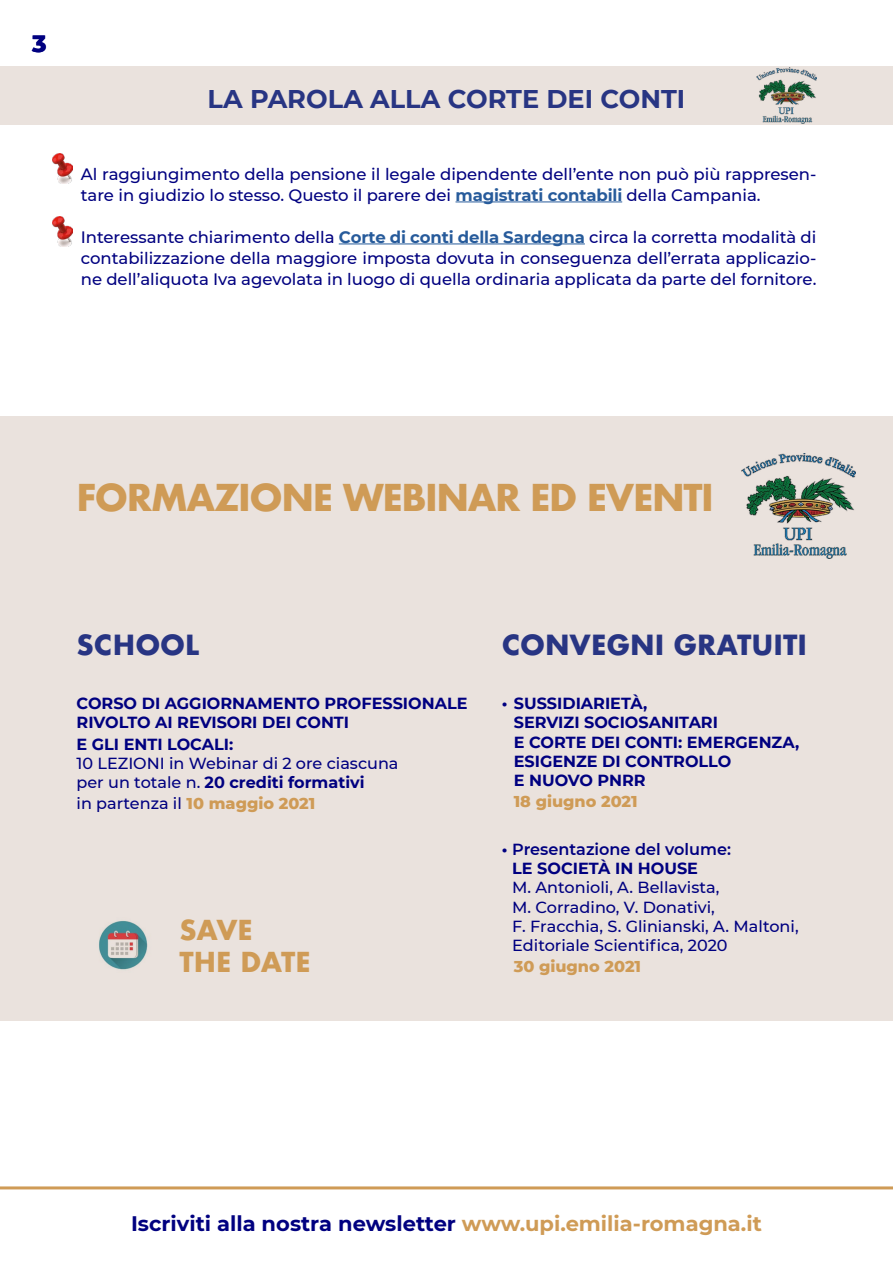
<style>
.page{position:relative;width:893px;height:1263px;background:#fff}
.page>*{position:absolute;margin:0;border:0;box-sizing:border-box;transform-origin:0 0}
.t1{font:700 36px "Futura";letter-spacing:-.04em;color:#cf9b56}
.t2{font:700 27px "Futura";color:#283583}
.t3{font:700 26.7px/32.1px "Futura";letter-spacing:-.005em;color:#cf9b56}
.t4{font:700 25.65px "Montserrat";color:#283583}
.t5{font:800 24px "Montserrat";color:#000080}
.t6{font:700 21px "Montserrat";color:#000080}
.t7{font:500 16.5px/21px "Montserrat";color:#000080}
.t8{font:500 16.05px/19.2px "Montserrat";color:#000080}
.t9{font:700 16.05px/19.2px "Montserrat";color:#000080}
.t10{font:600 16.05px/19.2px "Montserrat";color:#000080}
.t11{font:800 16.05px "Montserrat";color:#cf9b56}
.s1{font-weight:700;color:#275b9b}
.s2{font-weight:700}
.s3{font-weight:800;color:#cf9b56}
.s4{color:#cf9b56}
</style>
<div class="page">
<svg style="left:0;top:1186px;width:893px;height:4px;background:#dab380"></svg>
<img style="left:52px;top:153px;width:20px;height:30px">
<img style="left:52px;top:217px;width:20px;height:30px">
<div style="left:0;top:66px;width:893px;height:58px;background:#eae2dd"></div>
<img style="left:756px;top:67px;width:60px;height:56px">
<div style="left:0;top:416px;width:893px;height:604px;background:#eae2dd"></div>
<img style="left:741px;top:453px;width:115px;height:105px">
<img style="left:99px;top:920px;width:49px;height:50px">
<hr style="left:455px;top:201px;width:167px;height:1px;background:#275b9b">
<hr style="left:339px;top:243px;width:246px;height:1px;background:#275b9b">
<h3 class="t5" style="left:32px;top:25px;width:16px">3</h3>
<h3 class="t4" style="left:208px;top:80px;width:479px">LA PAROLA ALLA CORTE DEI CONTI</h3>
<p class="t7" style="left:81px;top:163px;width:737px">Al raggiungimento della pensione il legale dipendente dell’ente non può più rappresen&shy;tare in giudizio lo stesso. Questo il parere dei <span class="s1">magistrati contabili</span> della Campania.</p>
<p class="t7" style="left:81px;top:226px;width:737px;text-align:justify">Interessante chiarimento della <span class="s1">Corte di conti della Sardegna</span> circa la corretta modalità di contabilizzazione della maggiore imposta dovuta in conseguenza dell’errata applicazio&shy;ne dell’aliquota Iva agevolata in luogo di quella ordinaria applicata da parte del fornitore.</p>
<h1 class="t1" style="left:77px;top:472px;width:639px">FORMAZIONE WEBINAR ED EVENTI</h1>
<h2 class="t2" style="left:77px;top:625px;width:125px">SCHOOL</h2>
<h2 class="t2" style="left:502px;top:625px;width:307px">CONVEGNI GRATUITI</h2>
<p class="t9" style="left:514px;top:693px;width:287px;text-indent:-12px">• SUSSIDIARIETÀ,<br>SERVIZI SOCIOSANITARI<br>E CORTE DEI CONTI: EMERGENZA,<br>ESIGENZE DI CONTROLLO<br>E NUOVO PNRR</p>
<p class="t11" style="left:514px;top:790px;width:125px">18 giugno 2021</p>
<p class="t9" style="left:77px;top:693px;width:392px">CORSO DI AGGIORNAMENTO PROFESSIONALE<br>RIVOLTO AI REVISORI DEI CONTI</p>
<p class="t9" style="left:77px;top:734px;width:158px">E GLI ENTI LOCALI:</p>
<p class="t8" style="left:77px;top:753px;width:323px">10 LEZIONI in Webinar di 2 ore ciascuna per un totale n. <span class="s2">20 crediti formativi</span></p>
<p class="t8" style="left:77px;top:793px;width:240px">in partenza il <span class="s3">10 maggio 2021</span></p>
<h3 class="t3" style="left:180px;top:914px;width:133px">SAVE<br>THE DATE</h3>
<p class="t10" style="left:512px;top:839px;width:220px;text-indent:-10px"><span class="s2">•</span> Presentazione del volume:<br><span class="s2">LE SOCIETÀ IN HOUSE</span></p>
<p class="t8" style="left:512px;top:877px;width:288px">M. Antonioli, A. Bellavista,<br>M. Corradino, V. Donativi,<br>F. Fracchia, S. Glinianski, A. Maltoni,<br>Editoriale Scientifica, 2020</p>
<p class="t11" style="left:514px;top:955px;width:129px">30 giugno 2021</p>
<p class="t6" style="left:131px;top:1208px;width:632px">Iscriviti alla nostra newsletter <span class="s4">www.upi.emilia-romagna.it</span></p>
</div>
